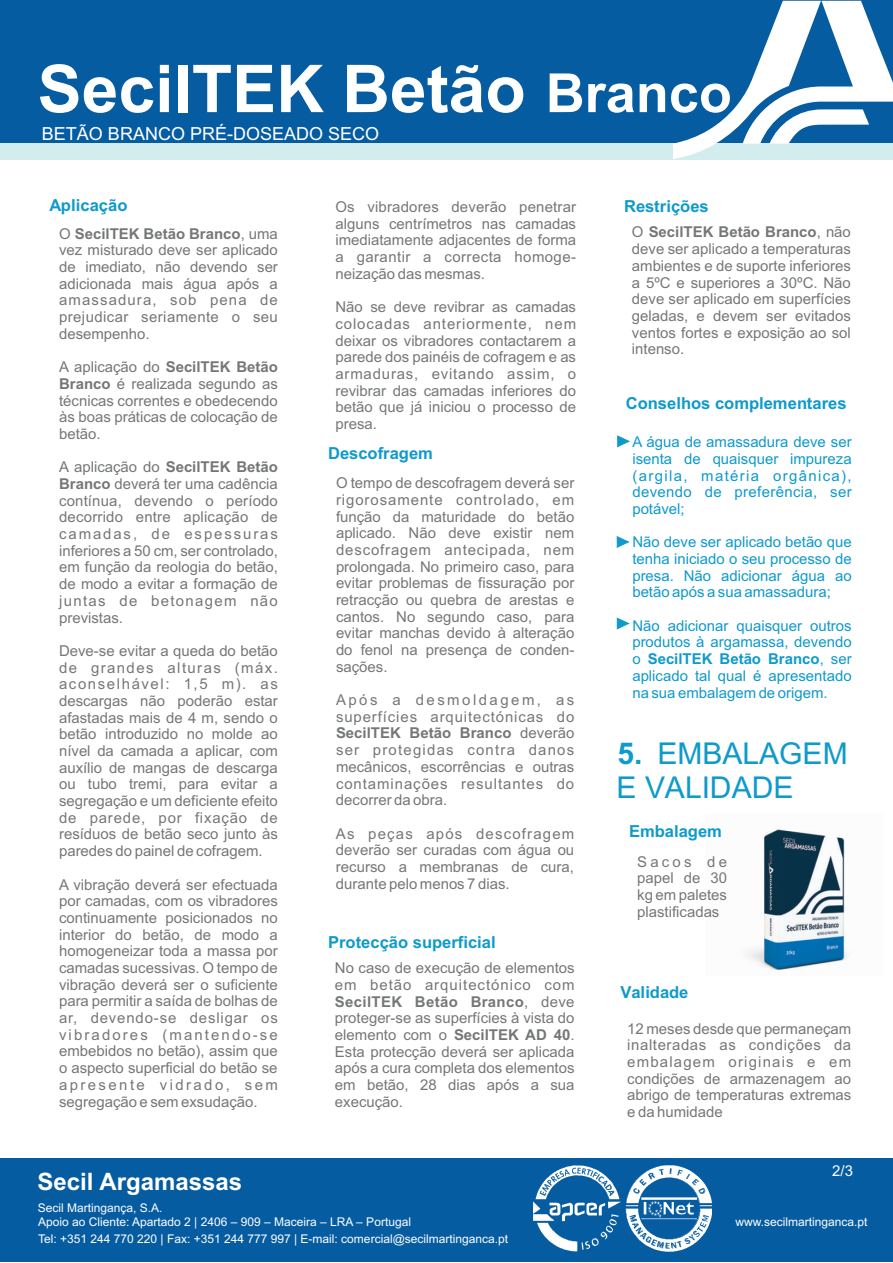
<style>
.page{position:relative;width:893px;height:1263px;background:#fff}
.page>*{position:absolute;margin:0;border:0;box-sizing:border-box;transform-origin:0 0}
.t1{font:700 72px "Arial";color:#fff}
.t2{font:700 66px "Arial";color:#fff}
.t3{font:30px/33.9px "Arial";color:#0e9acb}
.t4{font:700 24px "Arial";color:#fff}
.t5{font:18px/18.1px "Arial";color:#fff}
.t6{font:700 16.5px "Arial";color:#0e9acb}
.t7{font:15px/16.6px "Arial";color:#757777;text-align:justify}
.t8{font:15px/16.6px "Arial";color:#0e9acb;text-align:justify}
.t9{font:15px "Arial";color:#fff}
.t10{font:12px/17px "Arial";color:#fff}
.s1{font-size:54px}
.s2{font-weight:700}
</style>
<div class="page">
<div style="left:0;top:1159px;width:893px;height:103px;background:#065ca1"></div>
<div style="left:0;top:1px;width:893px;height:144px;background:#065ca1"></div>
<div style="left:0;top:144px;width:893px;height:16px;background:#d3eced"></div>
<svg style="left:673px;top:1px;width:220px;height:158px"></svg>
<svg style="left:547px;top:1165px;width:74px;height:44px"></svg>
<img style="left:748px;top:828px;width:100px;height:142px">
<svg style="left:617px;top:435px;width:13px;height:13px"></svg>
<svg style="left:616px;top:536px;width:14px;height:12px"></svg>
<svg style="left:616px;top:617px;width:14px;height:13px"></svg>
<h1 class="t1" style="left:362px;top:47px;width:294px">Piscinas</h1>
<p class="t5" style="left:23px;top:108px;width:587px">CIMENTO COLA PARA COLAGEM DE REVESTIMENTOS CERÂMICOS<br>EM ÁREAS PERMANENTEMENTE SUBMERSAS E ZONAS HÚMIDAS</p>
<h2 class="t2" style="left:38px;top:64px;width:695px">SecilTEK Betão <span class="s1">Branco</span></h2>
<p class="t5" style="left:42px;top:126px;width:339px">BETÃO BRANCO PRÉ-DOSEADO SECO</p>
<p class="t6" style="left:49px;top:199px;width:80px">Aplicação</p>
<p class="t7" style="left:59px;top:226px;width:220px">O <span class="s2">SecilTEK Betão Branco</span>, uma vez misturado deve ser aplicado de imediato, não devendo ser adicionada mais água após a amassadura, sob pena de prejudicar seriamente o seu desempenho.</p>
<p class="t7" style="left:59px;top:360px;width:220px">A aplicação do <span class="s2">SecilTEK Betão Branco</span> é realizada segundo as técnicas correntes e obedecendo às boas práticas de colocação de betão.</p>
<p class="t7" style="left:59px;top:460px;width:220px">A aplicação do <span class="s2">SecilTEK Betão Branco</span> deverá ter uma cadência contínua, devendo o período decorrido entre aplicação de camadas, de espessuras inferiores a 50 cm, ser controlado, em função da reologia do betão, de modo a evitar a formação de juntas de betonagem não previstas.</p>
<p class="t7" style="left:59px;top:644px;width:220px">Deve-se evitar a queda do betão de grandes alturas (máx. aconselhável: 1,5 m). as descargas não poderão estar afastadas mais de 4 m, sendo o betão introduzido no molde ao nível da camada a aplicar, com auxílio de mangas de descarga ou tubo tremi, para evitar a segregação e um deficiente efeito de parede, por fixação de resíduos de betão seco junto às paredes do painel de cofragem.</p>
<p class="t7" style="left:59px;top:877px;width:220px">A vibração deverá ser efectuada por camadas, com os vibradores continuamente posicionados no interior do betão, de modo a homogeneizar toda a massa por camadas sucessivas. O tempo de vibração deverá ser o suficiente para permitir a saída de bolhas de ar, devendo-se desligar os vibradores (mantendo-se embebidos no betão), assim que o aspecto superficial do betão se apresente vidrado, sem segregação e sem exsudação.</p>
<p class="t7" style="left:335px;top:200px;width:242px">Os vibradores deverão penetrar alguns centrímetros nas camadas imediatamente adjacentes de forma a garantir a correcta homoge&shy;neização das mesmas.</p>
<p class="t7" style="left:335px;top:300px;width:242px">Não se deve revibrar as camadas colocadas anteriormente, nem deixar os vibradores contactarem a parede dos painéis de cofragem e as armaduras, evitando assim, o revibrar das camadas inferiores do betão que já iniciou o processo de presa.</p>
<p class="t6" style="left:328px;top:447px;width:106px">Descofragem</p>
<p class="t7" style="left:336px;top:476px;width:240px">O tempo de descofragem deverá ser rigorosamente controlado, em função da maturidade do betão aplicado. Não deve existir nem descofragem antecipada, nem prolongada. No primeiro caso, para evitar problemas de fissuração por retracção ou quebra de arestas e cantos. No segundo caso, para evitar manchas devido à alteração do fenol na presença de conden&shy;sações.</p>
<p class="t7" style="left:336px;top:693px;width:240px">Após a desmoldagem, as superfícies arquitectónicas do <span class="s2">SecilTEK Betão Branco</span> deverão ser protegidas contra danos mecânicos, escorrências e outras contaminações resultantes do decorrer da obra.</p>
<p class="t7" style="left:336px;top:826px;width:240px">As peças após descofragem deverão ser curadas com água ou recurso a membranas de cura, durante pelo menos 7 dias.</p>
<p class="t6" style="left:328px;top:936px;width:169px">Protecção superficial</p>
<p class="t7" style="left:335px;top:961px;width:241px">No caso de execução de elementos em betão arquitectónico com <span class="s2">SecilTEK Betão Branco</span>, deve proteger-se as superfícies à vista do elemento com o <span class="s2">SecilTEK AD 40</span>.<br>Esta protecção deverá ser aplicada após a cura completa dos elementos em betão, 28 dias após a sua execução.</p>
<h3 class="t4" style="left:37px;top:1173px;width:206px">Secil Argamassas</h3>
<p class="t10" style="left:38px;top:1214px;width:471px">Apoio ao Cliente: Apartado 2 | 2406 – 909 – Maceira – LRA – Portugal<br>Tel: +351 244 770 220 | Fax: +351 244 777 997 | E-mail: comercial@secilmartinganca.pt</p>
<p class="t10" style="left:38px;top:1200px;width:126px">Secil Martingança, S.A.</p>
<p class="t6" style="left:624px;top:200px;width:86px">Restrições</p>
<p class="t7" style="left:632px;top:225px;width:220px">O <span class="s2">SecilTEK Betão Branco</span>, não deve ser aplicado a temperaturas ambientes e de suporte inferiores a 5ºC e superiores a 30ºC. Não deve ser aplicado em superfícies geladas, e devem ser evitados ventos fortes e exposição ao sol intenso.</p>
<p class="t6" style="left:626px;top:397px;width:222px">Conselhos complementares</p>
<p class="t8" style="left:632px;top:435px;width:221px">A água de amassadura deve ser isenta de quaisquer impureza (argila, matéria orgânica), devendo de preferência, ser potável;</p>
<p class="t8" style="left:632px;top:535px;width:221px">Não deve ser aplicado betão que tenha iniciado o seu processo de presa. Não adicionar água ao betão após a sua amassadura;</p>
<p class="t8" style="left:632px;top:619px;width:221px">Não adicionar quaisquer outros produtos à argamassa, devendo o <span class="s2">SecilTEK Betão Branco</span>, ser aplicado tal qual é apresentado na sua embalagem de origem.</p>
<h3 class="t3" style="left:616px;top:739px;width:233px"><span class="s2">5.</span> EMBALAGEM<br>E VALIDADE</h3>
<p class="t6" style="left:629px;top:825px;width:94px">Embalagem</p>
<p class="t7" style="left:637px;top:854px;width:91px">Sacos de papel de 30 kg em paletes plastificadas</p>
<p class="t6" style="left:620px;top:986px;width:70px">Validade</p>
<p class="t7" style="left:627px;top:1021px;width:225px">12 meses desde que permaneçam inalteradas as condições da embalagem originais e em condições de armazenagem ao abrigo de temperaturas extremas e da humidade</p>
<p class="t9" style="left:832px;top:1166px;width:22px">2/3</p>
<p class="t10" style="left:735px;top:1214px;width:134px">www.secilmartinganca.pt</p>
</div>
